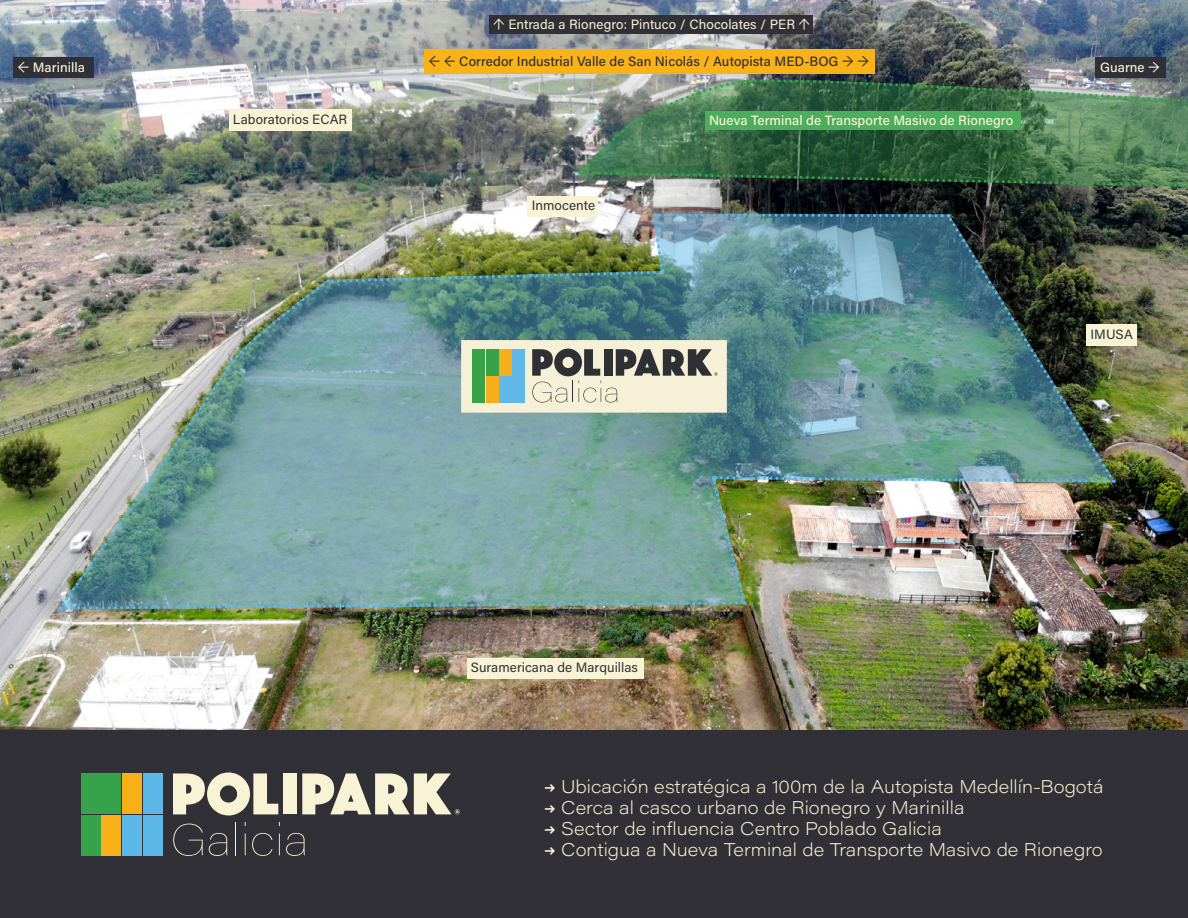
<style>
.page{position:relative;width:1188px;height:918px;background:#fff}
.page>*{position:absolute;margin:0;border:0;box-sizing:border-box;transform-origin:0 0}
.t1{font:200 18px "Acumin Pro Wide";color:#f9f3d6}
.t2{font:500 13.5px "Acumin Pro";letter-spacing:.005em;color:#f9f3d6}
.t3{font:500 13.5px "Acumin Pro";letter-spacing:.005em;color:#303036}
.t4{font:13.5px "Acumin Pro";letter-spacing:.005em;color:#303036}
.t5{font:13.5px "Acumin Pro";letter-spacing:.005em;color:#f8f2d6}
.s1{font-family:"Nitti Grotesk";font-weight:700}
</style>
<div class="page">
<img style="left:0;top:0;width:1188px;height:731px">
<div style="left:489px;top:16px;width:323px;height:18px;background:#303036"></div>
<div style="left:229px;top:109px;width:123px;height:21px;background:#f9f3d6"></div>
<div style="left:467px;top:658px;width:176px;height:21px;background:#f9f3d6"></div>
<div style="left:424px;top:49px;width:451px;height:25px;background:#f9b218"></div>
<div style="left:528px;top:196px;width:70px;height:21px;background:#f9f3d6"></div>
<div style="left:1086px;top:325px;width:51px;height:21px;background:#f9f3d6"></div>
<div style="left:13px;top:57px;width:81px;height:21px;background:#303036"></div>
<div style="left:1096px;top:57px;width:70px;height:21px;background:#303036"></div>
<img style="left:579px;top:78px;width:609px;height:110px">
<div style="left:705px;top:112px;width:315px;height:18px;background:#4cad5c"></div>
<div style="left:0;top:731px;width:1188px;height:187px;background:#303036"></div>
<svg style="left:173px;top:824px;width:30px;height:32px"></svg>
<svg style="left:209px;top:833px;width:18px;height:23px"></svg>
<hr style="left:236px;top:822px;width:1px;height:33px;background:#f9f3d6">
<svg style="left:245px;top:834px;width:1px;height:21px"></svg>
<svg style="left:252px;top:833px;width:21px;height:23px"></svg>
<svg style="left:279px;top:834px;width:1px;height:21px"></svg>
<svg style="left:286px;top:833px;width:19px;height:23px"></svg>
<svg style="left:173px;top:772px;width:105px;height:43px"></svg>
<div style="left:283px;top:773px;width:14px;height:41px;background:#f9f3d6"></div>
<svg style="left:302px;top:773px;width:158px;height:41px"></svg>
<img style="left:58px;top:212px;width:1056px;height:399px">
<div style="left:499px;top:349px;width:13px;height:26px;background:#f6af1b"></div>
<div style="left:486px;top:376px;width:12px;height:26px;background:#f6af1b"></div>
<div style="left:486px;top:349px;width:12px;height:26px;background:#38a249"></div>
<div style="left:473px;top:349px;width:12px;height:26px;background:#38a249"></div>
<div style="left:473px;top:376px;width:12px;height:26px;background:#38a249"></div>
<div style="left:499px;top:376px;width:13px;height:26px;background:#5fb8e7"></div>
<div style="left:512px;top:376px;width:13px;height:26px;background:#5fb8e7"></div>
<div style="left:512px;top:349px;width:13px;height:26px;background:#5fb8e7"></div>
<div style="left:122px;top:773px;width:20px;height:41px;background:#f7b017"></div>
<div style="left:101px;top:815px;width:20px;height:41px;background:#f7b017"></div>
<div style="left:101px;top:773px;width:20px;height:41px;background:#36a34a"></div>
<div style="left:81px;top:773px;width:19px;height:41px;background:#36a34a"></div>
<div style="left:81px;top:815px;width:19px;height:41px;background:#36a34a"></div>
<div style="left:122px;top:815px;width:20px;height:41px;background:#5cb8e8"></div>
<div style="left:143px;top:815px;width:19px;height:41px;background:#5cb8e8"></div>
<div style="left:143px;top:773px;width:19px;height:41px;background:#5cb8e8"></div>
<p class="t5" style="left:493px;top:15px;width:318px">↑ Entrada a Rionegro: Pintuco / Chocolates / PER ↑</p>
<p class="t3" style="left:429px;top:52px;width:442px">← ← Corredor Industrial Valle de San Nicolás / Autopista MED-BOG → →</p>
<p class="t2" style="left:18px;top:58px;width:69px">← Marinilla</p>
<p class="t2" style="left:1100px;top:58px;width:61px">Guarne →</p>
<p class="t4" style="left:233px;top:110px;width:116px">Laboratorios ECAR</p>
<p class="t4" style="left:532px;top:196px;width:65px">Inmocente</p>
<p class="t2" style="left:709px;top:111px;width:306px">Nueva Terminal de Transporte Masivo de Rionegro</p>
<p class="t4" style="left:1090px;top:325px;width:44px">IMUSA</p>
<p class="t4" style="left:471px;top:658px;width:169px">Suramericana de Marquillas</p>
<p class="t1" style="left:545px;top:774px;width:560px"><span class="s1">→</span> Ubicación estratégica a 100m de la Autopista Medellín-Bogotá</p>
<p class="t1" style="left:545px;top:795px;width:422px"><span class="s1">→</span> Cerca al casco urbano de Rionegro y Marinilla</p>
<p class="t1" style="left:545px;top:816px;width:399px"><span class="s1">→</span> Sector de influencia Centro Poblado Galicia</p>
<p class="t1" style="left:545px;top:837px;width:560px"><span class="s1">→</span> Contigua a Nueva Terminal de Transporte Masivo de Rionegro</p>
</div>
